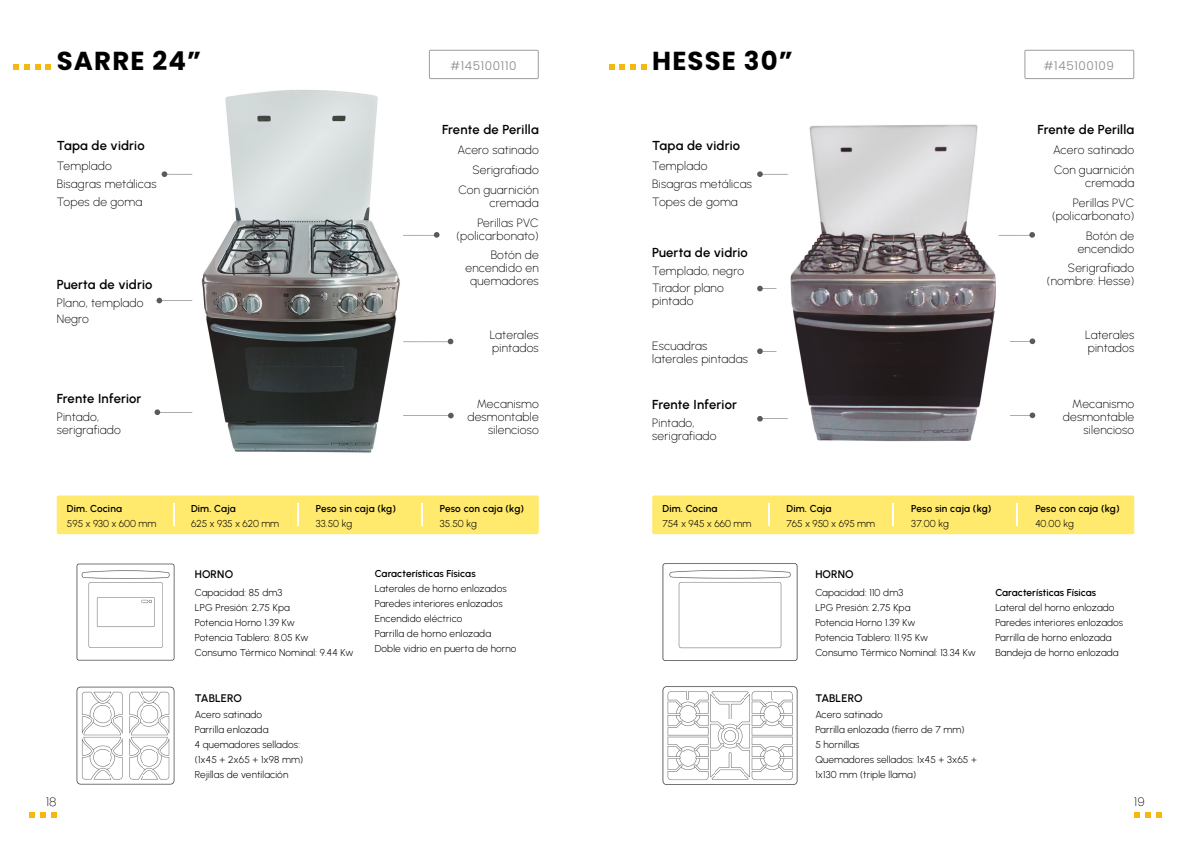
<style>
.page{position:relative;width:1191px;height:842px;background:#fff}
.page>*{position:absolute;margin:0;border:0;box-sizing:border-box;transform-origin:0 0}
.t1{font:700 26px "Poppins";letter-spacing:.045em;color:#000}
.t2{font:600 13px "Urbanist";letter-spacing:.01em;color:#000}
.t3{font:200 12px/13px "Urbanist";letter-spacing:.02em;color:#000;text-align:right}
.t4{font:300 12px "Poppins";letter-spacing:.05em;color:#878787}
.t5{font:200 12px "Poppins";color:#000}
.t6{font:600 11px "Urbanist";letter-spacing:.01em;color:#000}
.t7{font:300 10px/15px "Urbanist";letter-spacing:.01em;color:#000}
.t8{font:600 10px "Urbanist";letter-spacing:.01em;color:#000}
</style>
<div class="page">
<svg style="left:1134px;top:812px;width:27px;height:6px"></svg>
<svg style="left:30px;top:812px;width:27px;height:6px"></svg>
<img style="left:157px;top:79px;width:346px;height:374px">
<div style="left:57px;top:495px;width:482px;height:39px;background:#ffea6d;border-radius:2px"></div>
<hr style="left:403px;top:342px;width:48px;height:1px;background:#5a5a5b">
<svg style="left:448px;top:339px;width:5px;height:5px"></svg>
<img style="left:76px;top:686px;width:99px;height:99px">
<img style="left:76px;top:563px;width:99px;height:98px">
<svg style="left:173px;top:503px;width:1px;height:23px"></svg>
<svg style="left:297px;top:503px;width:1px;height:23px"></svg>
<svg style="left:421px;top:503px;width:1px;height:23px"></svg>
<svg style="left:429px;top:50px;width:110px;height:29px"></svg>
<svg style="left:13px;top:64px;width:38px;height:6px"></svg>
<hr style="left:403px;top:415px;width:48px;height:1px;background:#5a5a5b">
<svg style="left:448px;top:413px;width:6px;height:5px"></svg>
<hr style="left:159px;top:300px;width:33px;height:1px;background:#5a5a5b">
<svg style="left:156px;top:298px;width:6px;height:5px"></svg>
<svg style="left:154px;top:409px;width:6px;height:6px"></svg>
<hr style="left:159px;top:412px;width:33px;height:1px;background:#5a5a5b">
<svg style="left:162px;top:171px;width:30px;height:6px"></svg>
<hr style="left:403px;top:235px;width:34px;height:1px;background:#5a5a5b">
<svg style="left:434px;top:232px;width:5px;height:6px"></svg>
<img style="left:759px;top:124px;width:277px;height:318px">
<div style="left:652px;top:495px;width:482px;height:39px;background:#ffea6d;border-radius:2px"></div>
<svg style="left:768px;top:503px;width:1px;height:23px"></svg>
<svg style="left:892px;top:503px;width:1px;height:23px"></svg>
<svg style="left:1016px;top:503px;width:1px;height:23px"></svg>
<svg style="left:1024px;top:50px;width:110px;height:29px"></svg>
<svg style="left:609px;top:64px;width:37px;height:6px"></svg>
<svg style="left:757px;top:286px;width:19px;height:5px"></svg>
<svg style="left:757px;top:416px;width:31px;height:6px"></svg>
<svg style="left:757px;top:171px;width:31px;height:6px"></svg>
<svg style="left:757px;top:348px;width:19px;height:6px"></svg>
<hr style="left:998px;top:235px;width:34px;height:1px;background:#5a5a5b">
<svg style="left:1029px;top:232px;width:6px;height:6px"></svg>
<svg style="left:1010px;top:338px;width:25px;height:6px"></svg>
<svg style="left:1010px;top:412px;width:25px;height:6px"></svg>
<img style="left:662px;top:563px;width:136px;height:98px">
<img style="left:662px;top:686px;width:136px;height:99px">
<h1 class="t1" style="left:57px;top:46px;width:146px">SARRE 24”</h1>
<p class="t4" style="left:450px;top:58px;width:68px">#145100110</p>
<h1 class="t1" style="left:652px;top:46px;width:142px">HESSE 30”</h1>
<p class="t4" style="left:1044px;top:58px;width:72px">#145100109</p>
<h2 class="t2" style="left:57px;top:137px;width:89px">Tapa de vidrio</h2>
<p class="t3" style="left:57px;top:156px;width:101px;line-height:18.1px;text-align:left">Templado<br>Bisagras metálicas<br>Topes de goma</p>
<h2 class="t2" style="left:57px;top:275px;width:97px">Puerta de vidrio</h2>
<p class="t3" style="left:57px;top:293px;width:88px;line-height:17px;text-align:left">Plano, templado<br>Negro</p>
<h2 class="t2" style="left:442px;top:121px;width:98px">Frente de Perilla</h2>
<p class="t3" style="left:457px;top:140px;width:83px;line-height:20.1px">Acero satinado<br>Serigrafiado</p>
<p class="t3" style="left:458px;top:183px;width:82px">Con guarnición cremada</p>
<p class="t3" style="left:456px;top:216px;width:84px">Perillas PVC (policarbonato)</p>
<p class="t3" style="left:465px;top:248px;width:75px">Botón de encendido en quemadores</p>
<h2 class="t2" style="left:652px;top:137px;width:89px">Tapa de vidrio</h2>
<p class="t3" style="left:652px;top:156px;width:101px;line-height:18.1px;text-align:left">Templado<br>Bisagras metálicas<br>Topes de goma</p>
<h2 class="t2" style="left:652px;top:244px;width:97px">Puerta de vidrio</h2>
<p class="t3" style="left:652px;top:262px;width:93px;line-height:17px;text-align:left">Templado, negro<br>Tirador plano</p>
<p class="t3" style="left:652px;top:294px;width:43px">pintado</p>
<h2 class="t2" style="left:1037px;top:121px;width:98px">Frente de Perilla</h2>
<p class="t3" style="left:1053px;top:143px;width:83px">Acero satinado</p>
<p class="t3" style="left:1054px;top:163px;width:82px">Con guarnición cremada</p>
<p class="t3" style="left:1052px;top:196px;width:84px">Perillas PVC (policarbonato)</p>
<p class="t3" style="left:1077px;top:229px;width:58px">Botón de encendido</p>
<p class="t3" style="left:1047px;top:261px;width:89px">Serigrafiado (nombre: Hesse)</p>
<h2 class="t2" style="left:57px;top:390px;width:86px">Frente Inferior</h2>
<p class="t3" style="left:57px;top:410px;width:66px;text-align:left">Pintado, serigrafiado</p>
<p class="t3" style="left:490px;top:328px;width:51px;text-align:left">Laterales pintados</p>
<p class="t3" style="left:467px;top:397px;width:73px">Mecanismo desmontable silencioso</p>
<p class="t3" style="left:652px;top:339px;width:97px;text-align:left">Escuadras laterales pintadas</p>
<p class="t3" style="left:1085px;top:327px;width:51px;text-align:left">Laterales pintados</p>
<p class="t3" style="left:1062px;top:397px;width:73px">Mecanismo desmontable silencioso</p>
<h2 class="t2" style="left:652px;top:396px;width:86px">Frente Inferior</h2>
<p class="t3" style="left:652px;top:416px;width:66px;text-align:left">Pintado, serigrafiado</p>
<p class="t8" style="left:67px;top:502px;width:56px">Dim. Cocina</p>
<p class="t7" style="left:67px;top:516px;width:91px">595 x 930 x 600 mm</p>
<p class="t8" style="left:191px;top:502px;width:46px">Dim. Caja</p>
<p class="t7" style="left:191px;top:516px;width:90px">625 x 935 x 620 mm</p>
<p class="t8" style="left:316px;top:502px;width:82px">Peso sin caja (kg)</p>
<p class="t7" style="left:316px;top:516px;width:38px">33.50 kg</p>
<p class="t8" style="left:440px;top:502px;width:86px">Peso con caja (kg)</p>
<p class="t7" style="left:440px;top:516px;width:39px">35.50 kg</p>
<p class="t8" style="left:662px;top:502px;width:56px">Dim. Cocina</p>
<p class="t7" style="left:662px;top:516px;width:90px">754 x 945 x 660 mm</p>
<p class="t8" style="left:786px;top:502px;width:46px">Dim. Caja</p>
<p class="t7" style="left:786px;top:516px;width:90px">765 x 950 x 695 mm</p>
<p class="t8" style="left:911px;top:502px;width:82px">Peso sin caja (kg)</p>
<p class="t7" style="left:911px;top:516px;width:39px">37.00 kg</p>
<p class="t8" style="left:1035px;top:502px;width:86px">Peso con caja (kg)</p>
<p class="t7" style="left:1035px;top:516px;width:40px">40.00 kg</p>
<p class="t6" style="left:195px;top:567px;width:40px">HORNO</p>
<p class="t7" style="left:195px;top:585px;width:160px">Capacidad: 85 dm3<br>LPG Presión: 2,75 Kpa<br>Potencia Horno 1.39 Kw<br>Potencia Tablero: 8.05 Kw<br>Consumo Térmico Nominal: 9.44 Kw</p>
<p class="t8" style="left:375px;top:567px;width:102px">Características Físicas</p>
<p class="t7" style="left:375px;top:580px;width:143px">Laterales de horno enlozados<br>Paredes interiores enlozados<br>Encendido eléctrico<br>Parrilla de horno enlozada<br>Doble vidrio en puerta de horno</p>
<p class="t6" style="left:815px;top:567px;width:40px">HORNO</p>
<p class="t7" style="left:815px;top:585px;width:162px">Capacidad: 110 dm3<br>LPG Presión: 2,75 Kpa<br>Potencia Horno 1.39 Kw<br>Potencia Tablero: 11.95 Kw<br>Consumo Térmico Nominal: 13.34 Kw</p>
<p class="t8" style="left:995px;top:586px;width:102px">Características Físicas</p>
<p class="t7" style="left:995px;top:600px;width:129px">Lateral del horno enlozado<br>Paredes interiores enlozados<br>Parrilla de horno enlozada<br>Bandeja de horno enlozada</p>
<p class="t6" style="left:195px;top:691px;width:49px">TABLERO</p>
<p class="t6" style="left:815px;top:691px;width:49px">TABLERO</p>
<p class="t7" style="left:195px;top:707px;width:110px">Acero satinado<br>Parrilla enlozada<br>4 quemadores sellados: (1x45 + 2x65 + 1x98 mm)<br>Rejillas de ventilación</p>
<p class="t7" style="left:815px;top:707px;width:163px">Acero satinado<br>Parrilla enlozada (fierro de 7 mm)<br>5 hornillas<br>Quemadores sellados: 1x45 + 3x65 +<br>1x130 mm (triple llama)</p>
<p class="t5" style="left:46px;top:795px;width:12px">18</p>
<p class="t5" style="left:1134px;top:795px;width:12px">19</p>
</div>
